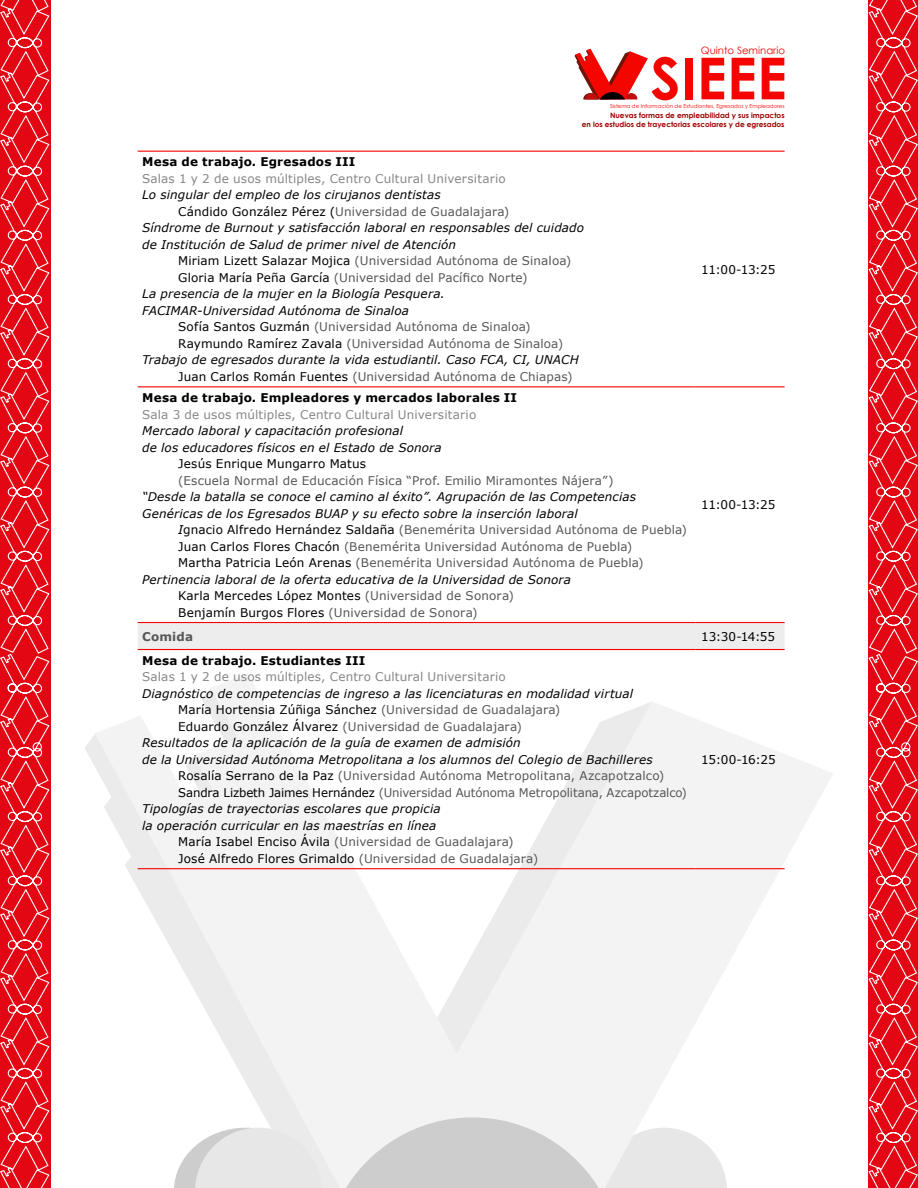
<style>
.page{position:relative;width:918px;height:1188px;background:#fff}
.page>*{position:absolute;margin:0;border:0;box-sizing:border-box;transform-origin:0 0}
.t1{font:italic 12px/16.5px "Verdana";letter-spacing:.01em;color:#000}
.t2{font:12px "Verdana";letter-spacing:.01em;color:#575756}
.t3{font:12px "Verdana";letter-spacing:.01em;color:#000}
.t4{font:12px "Verdana";letter-spacing:.01em;color:#878787}
.t5{font:700 12px "Verdana";letter-spacing:.015em;color:#000}
.t6{font:12px "Verdana";letter-spacing:-.01em;color:#575756}
.t7{font:700 12px "Verdana";letter-spacing:.015em;color:#575756}
.t8{font:10.2px "Century Gothic";color:#f50500}
.t9{font:700 7.35px/8.4px "Century Gothic";color:#a10000;text-align:right}
.t10{font:5.55px "Century Gothic";color:#f50500}
.s1{color:#000}
.s2{font-style:italic;color:#000}
.s3{color:#575756}
</style>
<div class="page">
<svg style="left:0;top:0;width:50px;height:1188px;background:#e62531"></svg>
<svg style="left:868px;top:0;width:50px;height:1188px;background:#e62531"></svg>
<svg style="left:95px;top:674px;width:738px;height:514px;fill:#f3f3f3"></svg>
<svg style="left:343px;top:1117px;width:384px;height:71px"></svg>
<svg style="left:138px;top:623px;width:647px;height:26px;background:#edebeb"></svg>
<hr style="left:138px;top:868px;width:557px;height:1px;background:#f50500">
<hr style="left:695px;top:868px;width:90px;height:1px;background:#f50500">
<hr style="left:138px;top:151px;width:557px;height:1px;background:#f50500">
<hr style="left:695px;top:151px;width:90px;height:1px;background:#f50500">
<hr style="left:138px;top:386px;width:557px;height:1px;background:#f50500">
<hr style="left:138px;top:622px;width:557px;height:1px;background:#f50500">
<hr style="left:695px;top:386px;width:90px;height:1px;background:#f50500">
<hr style="left:695px;top:622px;width:90px;height:1px;background:#f50500">
<hr style="left:138px;top:649px;width:557px;height:1px;background:#f50500">
<hr style="left:695px;top:649px;width:90px;height:1px;background:#f50500">
<div style="left:685px;top:58px;width:8px;height:41px;background:#f50500"></div>
<svg style="left:701px;top:58px;width:23px;height:41px"></svg>
<svg style="left:732px;top:58px;width:22px;height:41px"></svg>
<svg style="left:762px;top:58px;width:22px;height:41px"></svg>
<svg style="left:575px;top:49px;width:103px;height:51px"></svg>
<p class="t8" style="left:701px;top:44px;width:86px">Quinto Seminario</p>
<p class="t10" style="left:610px;top:103px;width:176px">Sistema de Información de Estudiantes, Egresados y Empleadores</p>
<p class="t9" style="left:582px;top:111px;width:204px">Nuevas formas de empleabilidad y sus impactos<br>en los estudios de trayectorias escolares y de egresados</p>
<p class="t5" style="left:142px;top:153px;width:215px">Mesa de trabajo. Egresados III</p>
<p class="t4" style="left:142px;top:170px;width:365px">Salas 1 y 2 de usos múltiples, Centro Cultural Universitario</p>
<p class="t1" style="left:142px;top:187px;width:300px">Lo singular del empleo de los cirujanos dentistas</p>
<p class="t2" style="left:178px;top:203px;width:333px"><span class="s1">Cándido González Pérez (</span>Universidad de Guadalajara)</p>
<p class="t1" style="left:142px;top:220px;width:443px">Síndrome de Burnout y satisfacción laboral en responsables del cuidado</p>
<p class="t1" style="left:142px;top:236px;width:316px">de Institución de Salud de primer nivel de Atención</p>
<p class="t2" style="left:178px;top:253px;width:395px"><span class="s1">Miriam Lizett Salazar Mojica</span> (Universidad Autónoma de Sinaloa)</p>
<p class="t2" style="left:178px;top:269px;width:351px"><span class="s1">Gloria María Peña García</span> (Universidad del Pacífico Norte)</p>
<p class="t1" style="left:142px;top:286px;width:304px">La presencia de la mujer en la Biología Pesquera.</p>
<p class="t1" style="left:142px;top:302px;width:268px">FACIMAR-Universidad Autónoma de Sinaloa</p>
<p class="t2" style="left:178px;top:319px;width:354px"><span class="s1">Sofía Santos Guzmán</span> (Universidad Autónoma de Sinaloa)</p>
<p class="t2" style="left:178px;top:335px;width:386px"><span class="s1">Raymundo Ramírez Zavala</span> (Universidad Autónoma de Sinaloa)</p>
<p class="t1" style="left:142px;top:352px;width:438px">Trabajo de egresados durante la vida estudiantil. Caso FCA, CI, UNACH</p>
<p class="t2" style="left:178px;top:368px;width:396px"><span class="s1">Juan Carlos Román Fuentes</span> (Universidad Autónoma de Chiapas)</p>
<p class="t5" style="left:142px;top:389px;width:377px">Mesa de trabajo. Empleadores y mercados laborales II</p>
<p class="t4" style="left:142px;top:406px;width:336px">Sala 3 de usos múltiples, Centro Cultural Universitario</p>
<p class="t1" style="left:142px;top:422px;width:301px">Mercado laboral y capacitación profesional<br>de los educadores físicos en el Estado de Sonora</p>
<p class="t3" style="left:178px;top:455px;width:189px">Jesús Enrique Mungarro Matus</p>
<p class="t2" style="left:178px;top:472px;width:437px">(Escuela Normal de Educación Física “Prof. Emilio Miramontes Nájera”)</p>
<p class="t1" style="left:142px;top:488px;width:495px">“Desde la batalla se conoce el camino al éxito”. Agrupación de las Competencias<br>Genéricas de los Egresados BUAP y su efecto sobre la inserción laboral</p>
<p class="t2" style="left:178px;top:521px;width:510px"><span class="s2">I</span><span class="s1">gnacio Alfredo Hernández Saldaña</span> (Benemérita Universidad Autónoma de Puebla)</p>
<p class="t2" style="left:178px;top:538px;width:456px"><span class="s1">Juan Carlos Flores Chacón</span> (Benemérita Universidad Autónoma de Puebla)</p>
<p class="t2" style="left:178px;top:554px;width:467px"><span class="s1">Martha Patricia León Arenas</span> (Benemérita Universidad Autónoma de Puebla)</p>
<p class="t1" style="left:142px;top:571px;width:430px">Pertinencia laboral de la oferta educativa de la Universidad de Sonora</p>
<p class="t3" style="left:178px;top:587px;width:337px">Karla Mercedes López Montes <span class="s3">(Universidad de Sonora)</span></p>
<p class="t2" style="left:178px;top:604px;width:301px"><span class="s1">Benjamín Burgos Flores</span> (Universidad de Sonora)</p>
<p class="t3" style="left:701px;top:261px;width:76px">11:00-13:25</p>
<p class="t3" style="left:701px;top:497px;width:76px">11:00-13:25</p>
<p class="t7" style="left:142px;top:628px;width:52px">Comida</p>
<p class="t3" style="left:701px;top:628px;width:75px">13:30-14:55</p>
<p class="t5" style="left:142px;top:652px;width:225px">Mesa de trabajo. Estudiantes III</p>
<p class="t4" style="left:142px;top:669px;width:365px">Salas 1 y 2 de usos múltiples, Centro Cultural Universitario</p>
<p class="t1" style="left:142px;top:685px;width:492px">Diagnóstico de competencias de ingreso a las licenciaturas en modalidad virtual</p>
<p class="t3" style="left:178px;top:702px;width:384px">María Hortensia Zúñiga Sánchez <span class="s3">(Universidad de Guadalajara)</span></p>
<p class="t2" style="left:178px;top:718px;width:345px"><span class="s1">Eduardo González Álvarez</span> (Universidad de Guadalajara)</p>
<p class="t1" style="left:142px;top:734px;width:380px">Resultados de la aplicación de la guía de examen de admisión</p>
<p class="t1" style="left:142px;top:751px;width:512px">de la Universidad Autónoma Metropolitana a los alumnos del Colegio de Bachilleres</p>
<p class="t2" style="left:178px;top:768px;width:488px"><span class="s1">Rosalía Serrano de la Paz</span> (Universidad Autónoma Metropolitana, Azcapotzalco)</p>
<p class="t6" style="left:178px;top:784px;width:510px"><span class="s1">Sandra Lizbeth Jaimes Hernández</span> (Universidad Autónoma Metropolitana, Azcapotzalco)</p>
<p class="t1" style="left:142px;top:800px;width:300px">Tipologías de trayectorias escolares que propicia</p>
<p class="t1" style="left:142px;top:817px;width:296px">la operación curricular en las maestrías en línea</p>
<p class="t2" style="left:178px;top:834px;width:337px"><span class="s1">María Isabel Enciso Ávila</span> (Universidad de Guadalajara)</p>
<p class="t2" style="left:178px;top:850px;width:361px"><span class="s1">José Alfredo Flores Grimaldo</span> (Universidad de Guadalajara)</p>
<p class="t3" style="left:701px;top:751px;width:76px">15:00-16:25</p>
</div>
